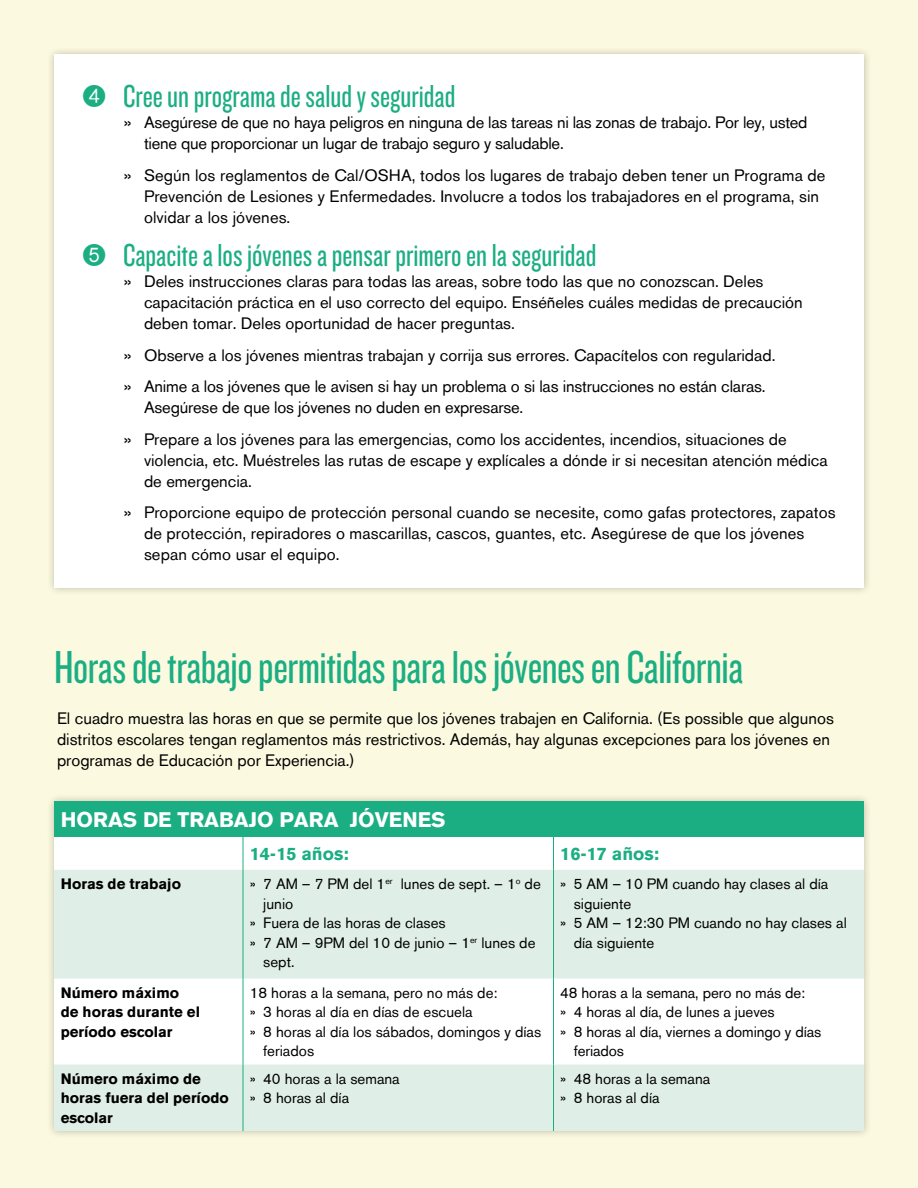
<style>
.page{position:relative;width:918px;height:1188px;background:#fbfae0}
.page>*{position:absolute;margin:0;border:0;box-sizing:border-box;transform-origin:0 0}
.t1{font:48px "Knockout 28 Junior Feathrwt";letter-spacing:-.01em;color:#1cae83}
.t2{font:33px "Knockout 28 Junior Feathrwt";color:#1cae83}
.t3{font:700 21px "Akzidenz Grotesk BE";color:#fff}
.t4{font:700 18px "Akzidenz Grotesk BE";color:#1cae83}
.t5{font:16.5px/21px "Akzidenz Grotesk BE";color:#000}
.t6{font:15px/19.5px "Akzidenz Grotesk BE";color:#000}
.t7{font:700 15px/19.5px "Akzidenz Grotesk BE";color:#000}
.s1{font-family:"Circle Frame Negative";font-size:30px}
.s2{font-family:"Helvetica"}
</style>
<div class="page">
<div style="left:46px;top:793px;width:826px;height:346px;background:#000;opacity:.25"></div>
<div style="left:54px;top:801px;width:810px;height:330px;background:#fff"></div>
<div style="left:54px;top:801px;width:810px;height:35px;background:#1cae83"></div>
<svg style="left:54px;top:870px;width:810px;height:261px;fill:#dfeee6"></svg>
<hr style="left:243px;top:836px;width:1px;height:34px;background:#1cae83">
<hr style="left:553px;top:836px;width:1px;height:34px;background:#1cae83">
<hr style="left:243px;top:870px;width:1px;height:109px;background:#1cae83">
<hr style="left:553px;top:870px;width:1px;height:109px;background:#1cae83">
<hr style="left:243px;top:979px;width:1px;height:86px;background:#1cae83">
<hr style="left:553px;top:979px;width:1px;height:86px;background:#1cae83">
<hr style="left:243px;top:1065px;width:1px;height:66px;background:#1cae83">
<hr style="left:553px;top:1065px;width:1px;height:66px;background:#1cae83">
<div style="left:46px;top:46px;width:826px;height:550px;background:#000;opacity:.25"></div>
<div style="left:54px;top:54px;width:810px;height:533px;background:#fff"></div>
<h2 class="t2" style="left:81px;top:76px;width:376px"><span class="s1">4</span> Cree un programa de salud y seguridad</h2>
<p class="t5" style="left:144px;top:112px;width:665px;text-indent:-21px"><span class="s2">»</span> Asegúrese de que no haya peligros en ninguna de las tareas ni las zonas de trabajo. Por ley, usted tiene que proporcionar un lugar de trabajo seguro y saludable.</p>
<p class="t5" style="left:144px;top:165px;width:683px;text-indent:-21px"><span class="s2">»</span> Según los reglamentos de Cal/OSHA, todos los lugares de trabajo deben tener un Programa de<br>Prevención de Lesiones y Enfermedades. Involucre a todos los trabajadores en el programa, sin olvidar a los jóvenes.</p>
<h2 class="t2" style="left:81px;top:235px;width:517px"><span class="s1">5</span> Capacite a los jóvenes a pensar primero en la seguridad</h2>
<p class="t5" style="left:144px;top:271px;width:660px;text-indent:-21px"><span class="s2">»</span> Deles instrucciones claras para todas las areas, sobre todo las que no conozscan. Deles capacitación práctica en el uso correcto del equipo. Enséñeles cuáles medidas de precaución deben tomar. Deles oportunidad de hacer preguntas.</p>
<p class="t5" style="left:123px;top:339px;width:654px;line-height:31.5px"><span class="s2">»</span> Observe a los jóvenes mientras trabajan y corrija sus errores. Capacítelos con regularidad. <span class="s2">»</span> Anime a los jóvenes que le avisen si hay un problema o si las instrucciones no están claras.</p>
<p class="t5" style="left:123px;top:392px;width:665px;line-height:31.5px;text-indent:21px">Asegúrese de que los jóvenes no duden en expresarse.<br><span class="s2">»</span> Prepare a los jóvenes para las emergencias, como los accidentes, incendios, situaciones de</p>
<p class="t5" style="left:144px;top:450px;width:685px">violencia, etc. Muéstreles las rutas de escape y explícales a dónde ir si necesitan atención médica de emergencia.</p>
<p class="t5" style="left:144px;top:502px;width:693px;text-indent:-21px"><span class="s2">»</span> Proporcione equipo de protección personal cuando se necesite, como gafas protectores, zapatos de protección, repiradores o mascarillas, cascos, guantes, etc. Asegúrese de que los jóvenes sepan cómo usar el equipo.</p>
<h1 class="t1" style="left:54px;top:637px;width:691px">Horas de trabajo permitidas para los jóvenes en California</h1>
<p class="t5" style="left:57px;top:708px;width:778px">El cuadro muestra las horas en que se permite que los jóvenes trabajen en California. (Es possible que algunos distritos escolares tengan reglamentos más restrictivos. Además, hay algunas excepciones para los jóvenes en programas de Educación por Experiencia.)</p>
<p class="t3" style="left:61px;top:807px;width:387px">HORAS DE TRABAJO PARA JÓVENES</p>
<p class="t4" style="left:250px;top:843px;width:100px">14-15 años:</p>
<p class="t4" style="left:560px;top:843px;width:100px">16-17 años:</p>
<p class="t7" style="left:61px;top:874px;width:122px">Horas de trabajo</p>
<p class="t6" style="left:250px;top:874px;width:293px">» 7 AM – 7 PM del 1<sup>er</sup> lunes de sept. – 1<sup>o</sup> de</p>
<p class="t6" style="left:263px;top:894px;width:31px">junio</p>
<p class="t6" style="left:250px;top:913px;width:198px">» Fuera de las horas de clases</p>
<p class="t6" style="left:250px;top:933px;width:287px">» 7 AM – 9PM del 10 de junio – 1<sup>er</sup> lunes de</p>
<p class="t6" style="left:263px;top:952px;width:33px">sept.</p>
<p class="t6" style="left:560px;top:874px;width:270px">» 5 AM – 10 PM cuando hay clases al día</p>
<p class="t6" style="left:574px;top:894px;width:59px">siguiente</p>
<p class="t6" style="left:560px;top:913px;width:288px">» 5 AM – 12:30 PM cuando no hay clases al</p>
<p class="t6" style="left:574px;top:933px;width:82px">día siguiente</p>
<p class="t7" style="left:61px;top:983px;width:141px">Número máximo de horas durante el período escolar</p>
<p class="t6" style="left:250px;top:983px;width:249px">18 horas a la semana, pero no más de:</p>
<p class="t6" style="left:250px;top:1002px;width:224px">» 3 horas al día en días de escuela</p>
<p class="t6" style="left:250px;top:1022px;width:293px">» 8 horas al día los sábados, domingos y días</p>
<p class="t6" style="left:263px;top:1041px;width:52px">feriados</p>
<p class="t6" style="left:560px;top:983px;width:247px">48 horas a la semana, pero no más de:</p>
<p class="t6" style="left:560px;top:1002px;width:216px">» 4 horas al día, de lunes a jueves</p>
<p class="t6" style="left:560px;top:1022px;width:263px">» 8 horas al día, viernes a domingo y días</p>
<p class="t6" style="left:574px;top:1041px;width:52px">feriados</p>
<p class="t7" style="left:61px;top:1069px;width:170px">Número máximo de horas fuera del período escolar</p>
<p class="t6" style="left:250px;top:1069px;width:152px">» 40 horas a la semana » 8 horas al día</p>
<p class="t6" style="left:560px;top:1069px;width:152px">» 48 horas a la semana » 8 horas al día</p>
</div>
